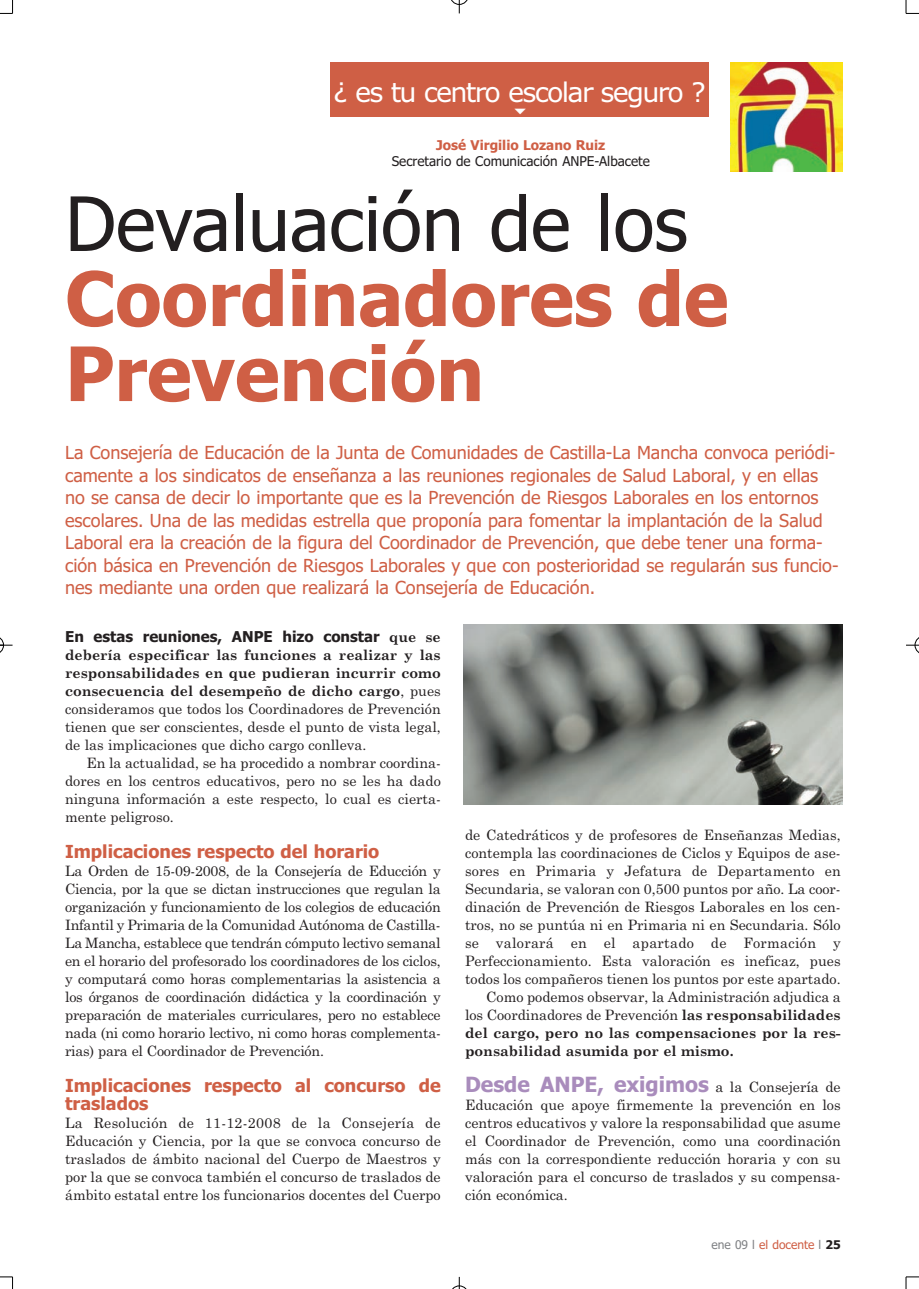
<style>
.page{position:relative;width:919px;height:1289px;background:#fff}
.page>*{position:absolute;margin:0;border:0;box-sizing:border-box;transform-origin:0 0}
.t1{font:700 75px/75px "Tahoma";color:#cf5f45}
.t2{font:75px "Tahoma";color:#231f20}
.t3{font:27px "Verdana";letter-spacing:-.065em;color:#fff}
.t4{font:700 21px "Tahoma";color:#a98cbc}
.t5{font:18px/22.5px "Tahoma";color:#cf5f45}
.t6{font:700 18px/18px "Tahoma";color:#cf5f45}
.t7{font:700 15px "Tahoma";color:#231f20}
.t8{font:14.25px/18px "Century Schoolbook";color:#231f20;text-align:justify}
.t9{font:700 14.25px "Century Schoolbook";color:#231f20}
.t10{font:14.25px "Century Schoolbook";letter-spacing:.02em;color:#231f20}
.t11{font:13.5px "Tahoma";color:#231f20}
.t12{font:700 13.5px "Tahoma";color:#cf5f45}
.t13{font:12px "Tahoma";color:#cf5f45}
.s1{font-family:"Century Schoolbook";font-size:14.25px}
.s2{font-weight:700}
.s3{font-family:"Century Schoolbook";font-weight:400;font-size:14.25px;color:#231f20}
.s4{color:#808285}
.s5{font-weight:700;color:#231f20}
</style>
<div class="page">
<div style="left:330px;top:62px;width:378px;height:54px;background:#cf5f45"></div>
<img style="left:730px;top:62px;width:112px;height:110px">
<img style="left:463px;top:624px;width:379px;height:180px">
<svg style="left:0;top:0;width:13px;height:14px"></svg>
<svg style="left:905px;top:0;width:13px;height:14px"></svg>
<svg style="left:0;top:1276px;width:13px;height:12px"></svg>
<svg style="left:905px;top:1276px;width:13px;height:12px"></svg>
<svg style="left:451px;top:0;width:17px;height:13px"></svg>
<svg style="left:453px;top:1276px;width:13px;height:12px"></svg>
<svg style="left:0;top:637px;width:13px;height:16px"></svg>
<svg style="left:906px;top:638px;width:12px;height:15px"></svg>
<h2 class="t3" style="left:333px;top:81px;width:374px">¿ es tu centro escolar seguro ?</h2>
<p class="t12" style="left:436px;top:140px;width:171px">José Virgilio Lozano Ruiz</p>
<p class="t11" style="left:391px;top:156px;width:259px">Secretario de Comunicación ANPE-Albacete</p>
<h1 class="t2" style="left:65px;top:194px;width:624px">Devaluación de los</h1>
<h1 class="t1" style="left:65px;top:268px;width:665px">Coordinadores de<br>Prevención</h1>
<p class="t5" style="left:65px;top:443px;width:775px">La Consejería de Educación de la Junta de Comunidades de Castilla-La Mancha convoca periódi&shy;camente a los sindicatos de enseñanza a las reuniones regionales de Salud Laboral, y en ellas no se cansa de decir lo importante que es la Prevención de Riesgos Laborales en los entornos escolares. Una de las medidas estrella que proponía para fomentar la implantación de la Salud Laboral era la creación de la figura del Coordinador de Prevención, que debe tener una forma&shy;ción básica en Prevención de Riesgos Laborales y que con posterioridad se regularán sus funcio&shy;nes mediante una orden que realizará la Consejería de Educación.</p>
<p class="t7" style="left:65px;top:630px;width:377px">En estas reuniones, ANPE hizo constar <span class="s1">que se</span></p>
<p class="t8" style="left:65px;top:647px;width:377px"><span class="s2">debería especificar las funciones a realizar y las responsabilidades en que pudieran incurrir como consecuencia del desempeño de dicho cargo</span>, pues consideramos que todos los Coordinadores de Prevención tienen que ser conscientes, desde el punto de vista legal, de las implicaciones que dicho cargo conlleva.</p>
<p class="t8" style="left:65px;top:755px;width:377px;text-indent:21px">En la actualidad, se ha procedido a nombrar coordina&shy;dores en los centros educativos, pero no se les ha dado ninguna información a este respecto, lo cual es cierta&shy;mente peligroso.</p>
<p class="t6" style="left:65px;top:844px;width:316px">Implicaciones respecto del horario</p>
<p class="t8" style="left:65px;top:863px;width:377px">La Orden de 15-09-2008, de la Consejería de Educción y Ciencia, por la que se dictan instrucciones que regulan la organización y funcionamiento de los colegios de educación Infantil y Primaria de la Comunidad Autónoma de Castilla-La Mancha, establece que tendrán cómputo lectivo semanal en el horario del profesorado los coordinadores de los ciclos, y computará como horas complementarias la asistencia a los órganos de coordinación didáctica y la coordinación y preparación de materiales curriculares, pero no establece nada (ni como horario lectivo, ni como horas complementa&shy;rias) para el Coordinador de Prevención.</p>
<p class="t6" style="left:65px;top:1078px;width:377px">Implicaciones respecto al concurso de traslados</p>
<p class="t8" style="left:65px;top:1115px;width:377px">La Resolución de 11-12-2008 de la Consejería de Educación y Ciencia, por la que se convoca concurso de traslados de ámbito nacional del Cuerpo de Maestros y por la que se convoca también el concurso de traslados de ámbito estatal entre los funcionarios docentes del Cuerpo</p>
<p class="t8" style="left:465px;top:827px;width:377px">de Catedráticos y de profesores de Enseñanzas Medias,</p>
<p class="t8" style="left:465px;top:845px;width:377px">contempla las coordinaciones de Ciclos y Equipos de ase-</p>
<p class="t8" style="left:465px;top:863px;width:377px">sores en Primaria y Jefatura de Departamento en</p>
<p class="t8" style="left:465px;top:881px;width:377px">Secundaria, se valoran con 0,500 puntos por año. La coor-</p>
<p class="t8" style="left:465px;top:899px;width:377px">dinación de Prevención de Riesgos Laborales en los cen-</p>
<p class="t8" style="left:465px;top:917px;width:377px">tros, no se puntúa ni en Primaria ni en Secundaria. Sólo</p>
<p class="t10" style="left:465px;top:937px;width:377px">se valorará en el apartado de Formación y</p>
<p class="t8" style="left:465px;top:953px;width:377px">Perfeccionamiento. Esta valoración es ineficaz, pues</p>
<p class="t8" style="left:465px;top:971px;width:377px">todos los compañeros tienen los puntos por este apartado.</p>
<p class="t8" style="left:486px;top:989px;width:356px">Como podemos observar, la Administración adjudica a</p>
<p class="t8" style="left:465px;top:1007px;width:377px">los Coordinadores de Prevención <span class="s2">las responsabilidades</span></p>
<p class="t9" style="left:465px;top:1027px;width:377px">del cargo, pero no las compensaciones por la res-</p>
<p class="t9" style="left:465px;top:1045px;width:270px">ponsabilidad asumida por el mismo.</p>
<h3 class="t4" style="left:465px;top:1076px;width:377px">Desde ANPE, exigimos <span class="s3">a la Consejería de</span></h3>
<p class="t8" style="left:465px;top:1097px;width:377px">Educación que apoye firmemente la prevención en los centros educativos y valore la responsabilidad que asume el Coordinador de Prevención, como una coordinación más con la correspondiente reducción horaria y con su valoración para el concurso de traslados y su compensa&shy;ción económica.</p>
<p class="t13" style="left:711px;top:1239px;width:131px"><span class="s4">ene 09 l</span> el docente <span class="s4">l</span> <span class="s5">25</span></p>
</div>
